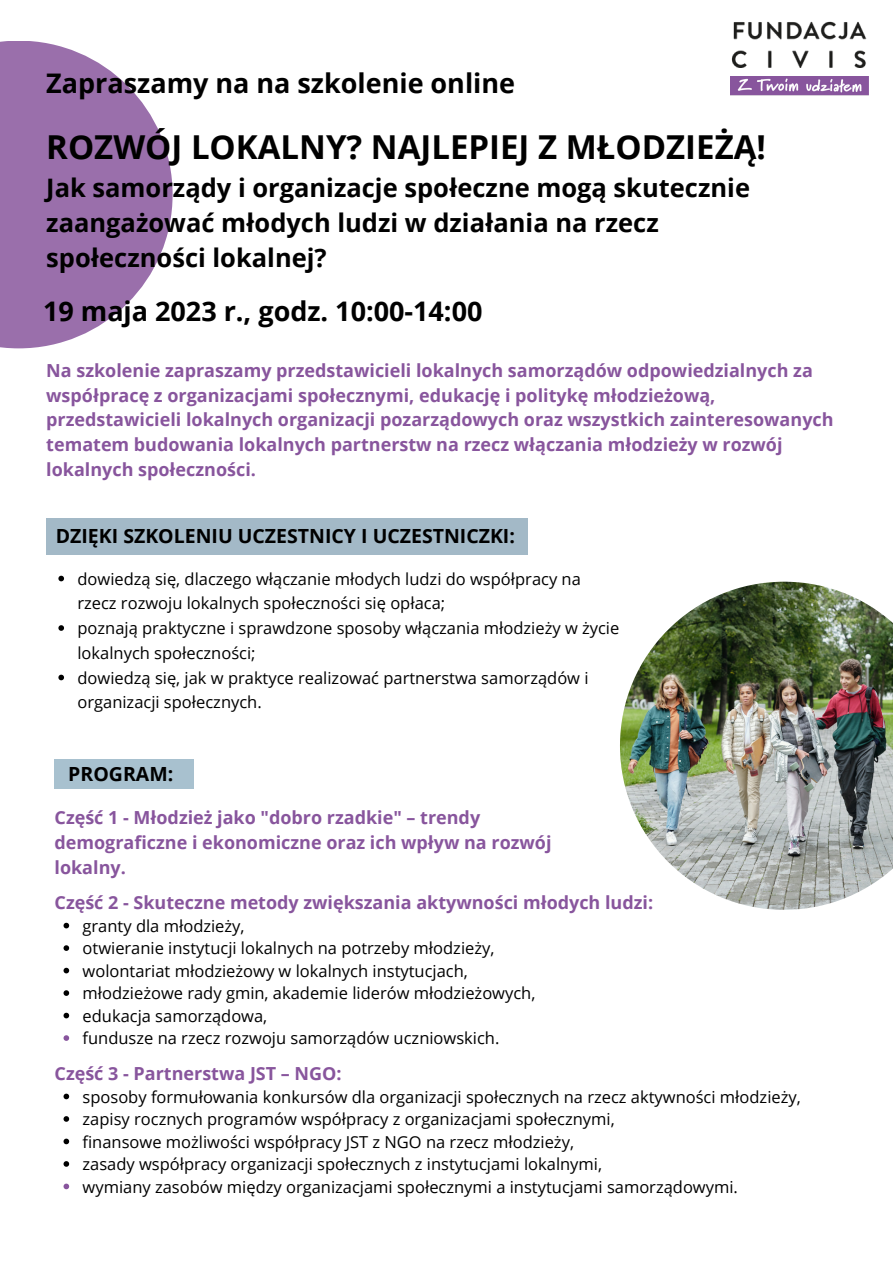
<style>
.page{position:relative;width:893px;height:1264px;background:#fff}
.page>*{position:absolute;margin:0;border:0;box-sizing:border-box;transform-origin:0 0}
.t1{font:700 33px "Open Sans";color:#000}
.t2{font:700 27px "Open Sans";color:#000}
.t3{font:700 25.5px/34.8px "Open Sans";color:#000}
.t4{font:700 19.5px "Open Sans";color:#000}
.t5{font:700 18px/24.8px "Open Sans";color:#88559d}
.t6{font:16.5px/22.5px "Open Sans";color:#000}
</style>
<div class="page">
<div style="left:55px;top:758px;width:139px;height:30px;background:#a8c1cf"></div>
<img style="left:620px;top:581px;width:272px;height:328px">
<svg style="left:0;top:41px;width:173px;height:307px;fill:#9a6fab"></svg>
<img style="left:731px;top:21px;width:136px;height:47px">
<img style="left:730px;top:76px;width:138px;height:19px">
<svg style="left:63px;top:922px;width:6px;height:6px"></svg>
<svg style="left:63px;top:945px;width:6px;height:5px"></svg>
<svg style="left:63px;top:967px;width:6px;height:6px"></svg>
<svg style="left:63px;top:990px;width:6px;height:5px"></svg>
<svg style="left:63px;top:1012px;width:6px;height:6px"></svg>
<svg style="left:63px;top:1035px;width:6px;height:5px"></svg>
<div style="left:46px;top:518px;width:481px;height:36px;background:#a3b9c7"></div>
<svg style="left:58px;top:575px;width:6px;height:6px"></svg>
<svg style="left:58px;top:625px;width:6px;height:6px"></svg>
<svg style="left:58px;top:674px;width:6px;height:6px"></svg>
<svg style="left:63px;top:1093px;width:6px;height:6px"></svg>
<svg style="left:63px;top:1116px;width:6px;height:5px"></svg>
<svg style="left:63px;top:1138px;width:6px;height:6px"></svg>
<svg style="left:63px;top:1161px;width:6px;height:5px"></svg>
<svg style="left:63px;top:1183px;width:6px;height:6px"></svg>
<h2 class="t2" style="left:46px;top:65px;width:470px">Zapraszamy na na szkolenie online</h2>
<h1 class="t1" style="left:46px;top:124px;width:721px">ROZWÓJ LOKALNY? NAJLEPIEJ Z MŁODZIEŻĄ!</h1>
<h3 class="t3" style="left:46px;top:170px;width:705px">Jak samorządy i organizacje społeczne mogą skutecznie zaangażować młodych ludzi w działania na rzecz społeczności lokalnej?</h3>
<h2 class="t2" style="left:43px;top:292px;width:441px">19 maja 2023 r., godz. 10:00-14:00</h2>
<p class="t5" style="left:46px;top:357px;width:788px">Na szkolenie zapraszamy przedstawicieli lokalnych samorządów odpowiedzialnych za współpracę z organizacjami społecznymi, edukację i politykę młodzieżową, przedstawicieli lokalnych organizacji pozarządowych oraz wszystkich zainteresowanych tematem budowania lokalnych partnerstw na rzecz włączania młodzieży w rozwój lokalnych społeczności.</p>
<p class="t4" style="left:56px;top:522px;width:460px">DZIĘKI SZKOLENIU UCZESTNICY I UCZESTNICZKI:</p>
<p class="t6" style="left:77px;top:566px;width:543px;line-height:24.8px">dowiedzą się, dlaczego włączanie młodych ludzi do współpracy na rzecz rozwoju lokalnych społeczności się opłaca;<br>poznają praktyczne i sprawdzone sposoby włączania młodzieży w życie lokalnych społeczności;<br>dowiedzą się, jak w praktyce realizować partnerstwa samorządów i organizacji społecznych.</p>
<p class="t4" style="left:68px;top:759px;width:106px">PROGRAM:</p>
<p class="t5" style="left:55px;top:804px;width:498px">Część 1 - Młodzież jako "dobro rzadkie" – trendy demograficzne i ekonomiczne oraz ich wpływ na rozwój lokalny.</p>
<p class="t5" style="left:55px;top:889px;width:600px">Część 2 - Skuteczne metody zwiększania aktywności młodych ludzi:</p>
<p class="t6" style="left:83px;top:914px;width:454px">granty dla młodzieży,<br>otwieranie instytucji lokalnych na potrzeby młodzieży, wolontariat młodzieżowy w lokalnych instytucjach, młodzieżowe rady gmin, akademie liderów młodzieżowych, edukacja samorządowa,<br>fundusze na rzecz rozwoju samorządów uczniowskich.</p>
<p class="t5" style="left:55px;top:1060px;width:288px">Część 3 - Partnerstwa JST – NGO:</p>
<p class="t6" style="left:83px;top:1084px;width:719px">sposoby formułowania konkursów dla organizacji społecznych na rzecz aktywności młodzieży, zapisy rocznych programów współpracy z organizacjami społecznymi,<br>finansowe możliwości współpracy JST z NGO na rzecz młodzieży,<br>zasady współpracy organizacji społecznych z instytucjami lokalnymi,<br>wymiany zasobów między organizacjami społecznymi a instytucjami samorządowymi.</p>
</div>
